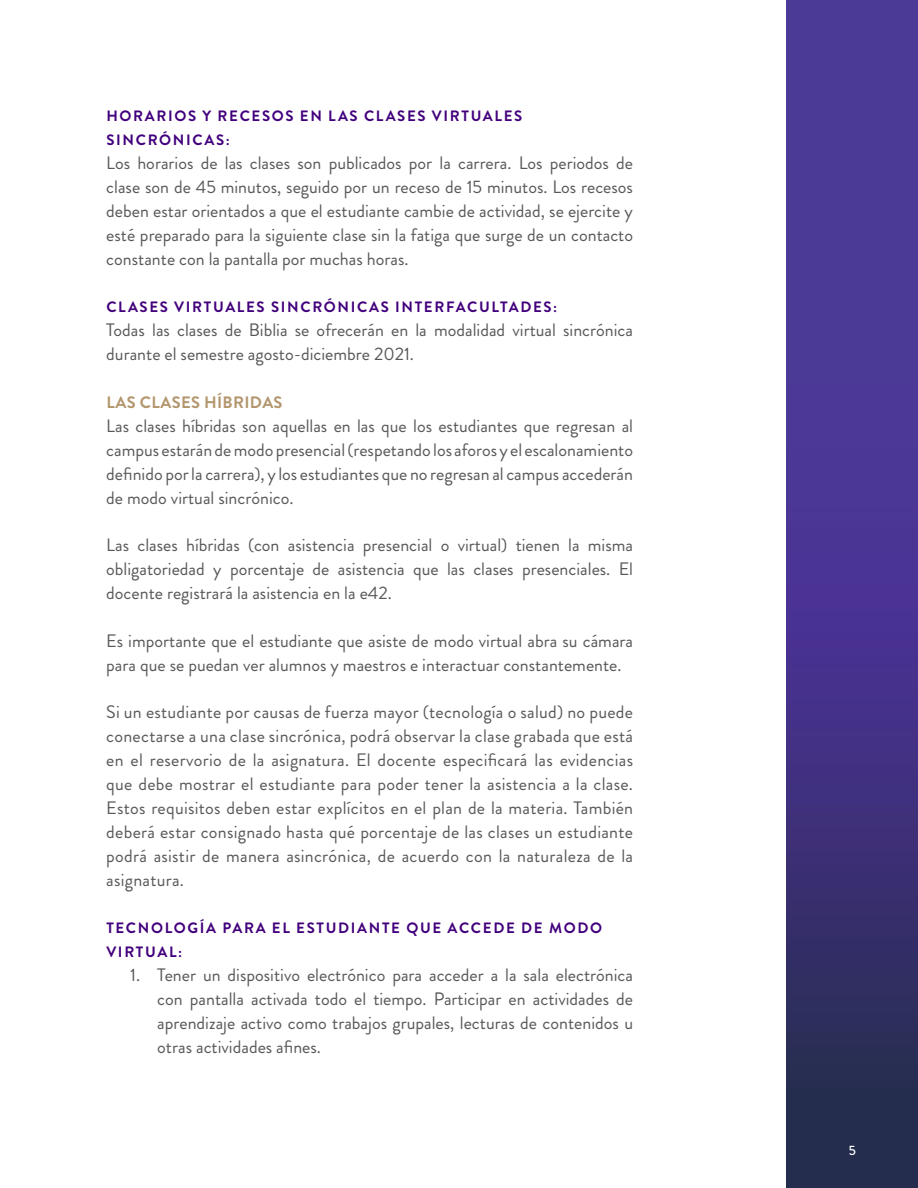
<style>
.page{position:relative;width:918px;height:1188px;background:#fff}
.page>*{position:absolute;margin:0;border:0;box-sizing:border-box;transform-origin:0 0}
.Texto_general{font:18px/24px "Brandon Grotesque";color:#57585a;text-align:justify}
.Subtitulos_Dorados{font:700 16.5px "Brandon Grotesque";letter-spacing:.02em;color:#b3966d}
.Subtitulo_Morados_Bo{font:700 15px/24px "Brandon Grotesque";letter-spacing:.11em;color:#42007c}
.t1{font:500 13.5px "Brandon Grotesque";color:#fff}
</style>
<div class="page">
<svg style="left:787px;top:0;width:131px;height:1188px;background:#413382"></svg>
<p class="Subtitulo_Morados_Bo" style="left:106px;top:104px;width:418px">HORARIOS Y RECESOS EN LAS CLASES VIRTUALES<br>SINCRÓNICAS:</p>
<p class="Texto_general" style="left:106px;top:151px;width:528px">Los horarios de las clases son publicados por la carrera. Los periodos de clase son de 45 minutos, seguido por un receso de 15 minutos. Los recesos deben estar orientados a que el estudiante cambie de actividad, se ejercite y esté preparado para la siguiente clase sin la fatiga que surge de un contacto constante con la pantalla por muchas horas.</p>
<p class="Subtitulo_Morados_Bo" style="left:106px;top:295px;width:452px">CLASES VIRTUALES SINCRÓNICAS INTERFACULTADES:</p>
<p class="Texto_general" style="left:106px;top:319px;width:528px">Todas las clases de Biblia se ofrecerán en la modalidad virtual sincrónica durante el semestre agosto-diciembre 2021.</p>
<p class="Subtitulos_Dorados" style="left:106px;top:391px;width:178px">LAS CLASES HÍBRIDAS</p>
<p class="Texto_general" style="left:106px;top:414px;width:528px">Las clases híbridas son aquellas en las que los estudiantes que regresan al campus estarán de modo presencial (respetando los aforos y el escalonamiento definido por la carrera), y los estudiantes que no regresan al campus accederán de modo virtual sincrónico.</p>
<p class="Texto_general" style="left:106px;top:533px;width:528px">Las clases híbridas (con asistencia presencial o virtual) tienen la misma obligatoriedad y porcentaje de asistencia que las clases presenciales. El docente registrará la asistencia en la e42.</p>
<p class="Texto_general" style="left:106px;top:629px;width:528px">Es importante que el estudiante que asiste de modo virtual abra su cámara para que se puedan ver alumnos y maestros e interactuar constantemente.</p>
<p class="Texto_general" style="left:106px;top:700px;width:528px">Si un estudiante por causas de fuerza mayor (tecnología o salud) no puede conectarse a una clase sincrónica, podrá observar la clase grabada que está en el reservorio de la asignatura. El docente especificará las evidencias que debe mostrar el estudiante para poder tener la asistencia a la clase.<br>Estos requisitos deben estar explícitos en el plan de la materia. También deberá estar consignado hasta qué porcentaje de las clases un estudiante podrá asistir de manera asincrónica, de acuerdo con la naturaleza de la asignatura.</p>
<p class="Subtitulo_Morados_Bo" style="left:106px;top:916px;width:497px">TECNOLOGÍA PARA EL ESTUDIANTE QUE ACCEDE DE MODO<br>VIRTUAL:</p>
<p class="Texto_general" style="left:157px;top:963px;width:477px;text-indent:-27px">1. Tener un dispositivo electrónico para acceder a la sala electrónica con pantalla activada todo el tiempo. Participar en actividades de aprendizaje activo como trabajos grupales, lecturas de contenidos u otras actividades afines.</p>
<p class="t1" style="left:849px;top:1141px;width:9px">5</p>
</div>
